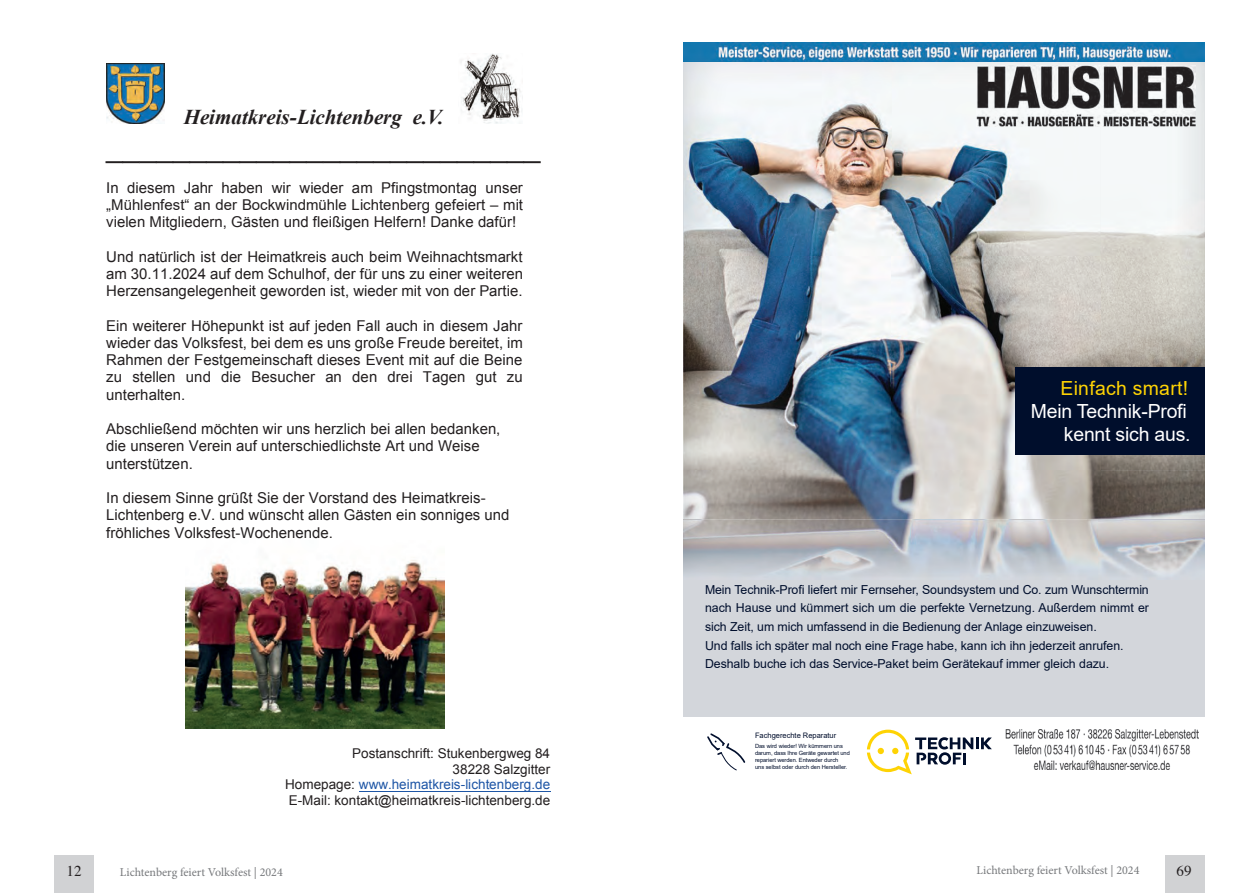
<style>
.page{position:relative;width:1259px;height:893px;background:#fff}
.page>*{position:absolute;margin:0;border:0;box-sizing:border-box;transform-origin:0 0}
.t1{font:30px "Arial";color:#231f20}
.t2{font:italic 700 21px "Times New Roman";color:#231f20}
.t3{font:19.5px/23px "Arial";letter-spacing:-.01em;color:#fff;text-align:right}
.t4{font:19.5px "Arial";letter-spacing:.015em;color:#fed304}
.t5{font:15px/17.2px "Arial";color:#231f20;text-align:justify}
.t6{font:15px "Times";color:#231f20}
.t7{font:13.5px/15.6px "Arial";letter-spacing:.005em;color:#231f20;text-align:right}
.t8{font:12.45px/18.6px "Arial";letter-spacing:-.005em;color:#000e2c}
.t9{font:12px "Minion Pro";color:#76787b}
.t10{font:7.5px "Arial";color:#000e2c}
.t11{font:5.7px/7.1px "Arial";letter-spacing:-.01em;color:#000e2c}
.s1{color:#1e56a6}
</style>
<div class="page">
<img style="left:106px;top:63px;width:59px;height:61px">
<img style="left:460px;top:53px;width:63px;height:71px">
<hr style="left:359px;top:790px;width:191px;height:1px;background:#1e56a6">
<img style="left:185px;top:560px;width:259px;height:169px">
<div style="left:54px;top:855px;width:39px;height:38px;background:#d1d2d4"></div>
<svg style="left:867px;top:730px;width:125px;height:44px"></svg>
<svg style="left:707px;top:733px;width:39px;height:38px"></svg>
<div style="left:683px;top:51px;width:522px;height:666px;background:#d3d6db"></div>
<img style="left:683px;top:62px;width:209px;height:408px">
<img style="left:892px;top:62px;width:313px;height:408px">
<img style="left:683px;top:470px;width:522px;height:49px">
<div style="left:1015px;top:367px;width:190px;height:88px;background:#000e2c"></div>
<img style="left:683px;top:519px;width:522px;height:57px">
<img style="left:683px;top:43px;width:522px;height:19px">
<img style="left:976px;top:66px;width:219px;height:60px">
<img style="left:1005px;top:729px;width:193px;height:41px">
<div style="left:1165px;top:855px;width:39px;height:38px;background:#d1d2d4"></div>
<h2 class="t2" style="left:184px;top:102px;width:262px">Heimatkreis-Lichtenberg e.V.</h2>
<h1 class="t1" style="left:106px;top:126px;width:436px">__________________________</h1>
<p class="t5" style="left:106px;top:179px;width:418px">In diesem Jahr haben wir wieder am Pfingstmontag unser „Mühlenfest“ an der Bockwindmühle Lichtenberg gefeiert – mit vielen Mitgliedern, Gästen und fleißigen Helfern! Danke dafür!</p>
<p class="t5" style="left:106px;top:248px;width:418px">Und natürlich ist der Heimatkreis auch beim Weihnachtsmarkt am 30.11.2024 auf dem Schulhof, der für uns zu einer weiteren Herzensangelegenheit geworden ist, wieder mit von der Partie.</p>
<p class="t5" style="left:106px;top:317px;width:418px">Ein weiterer Höhepunkt ist auf jeden Fall auch in diesem Jahr wieder das Volksfest, bei dem es uns große Freude bereitet, im Rahmen der Festgemeinschaft dieses Event mit auf die Beine zu stellen und die Besucher an den drei Tagen gut zu unterhalten.</p>
<p class="t5" style="left:106px;top:420px;width:396px;text-align:left">Abschließend möchten wir uns herzlich bei allen bedanken, die unseren Verein auf unterschiedlichste Art und Weise unterstützen.</p>
<p class="t5" style="left:106px;top:489px;width:405px;text-align:left">In diesem Sinne grüßt Sie der Vorstand des Heimatkreis-<br>Lichtenberg e.V. und wünscht allen Gästen ein sonniges und fröhliches Volksfest-Wochenende.</p>
<p class="t7" style="left:285px;top:746px;width:267px">Postanschrift: Stukenbergweg 84<br>38228 Salzgitter<br>Homepage: <span class="s1">www.heimatkreis-lichtenberg.de </span>E-Mail: kontakt@heimatkreis-lichtenberg.de</p>
<p class="t6" style="left:66px;top:857px;width:16px">12</p>
<p class="t9" style="left:120px;top:864px;width:164px">Lichtenberg feiert Volksfest | 2024</p>
<h3 class="t4" style="left:1060px;top:375px;width:129px">Einfach smart!</h3>
<h3 class="t3" style="left:1031px;top:400px;width:161px">Mein Technik-Profi kennt sich aus.</h3>
<p class="t8" style="left:705px;top:580px;width:445px">Mein Technik-Profi liefert mir Fernseher, Soundsystem und Co. zum Wunschtermin nach Hause und kümmert sich um die perfekte Vernetzung. Außerdem nimmt er sich Zeit, um mich umfassend in die Bedienung der Anlage einzuweisen.<br>Und falls ich später mal noch eine Frage habe, kann ich ihn jederzeit anrufen.<br>Deshalb buche ich das Service-Paket beim Gerätekauf immer gleich dazu.</p>
<p class="t10" style="left:755px;top:730px;width:83px">Fachgerechte Reparatur</p>
<p class="t11" style="left:755px;top:742px;width:96px">Das wird wieder! Wir kümmern uns darum, dass Ihre Geräte gewartet und repariert werden. Entweder durch<br>uns selbst oder durch den Hersteller.</p>
<p class="t9" style="left:976px;top:862px;width:164px">Lichtenberg feiert Volksfest | 2024</p>
<p class="t6" style="left:1176px;top:857px;width:16px">69</p>
</div>
